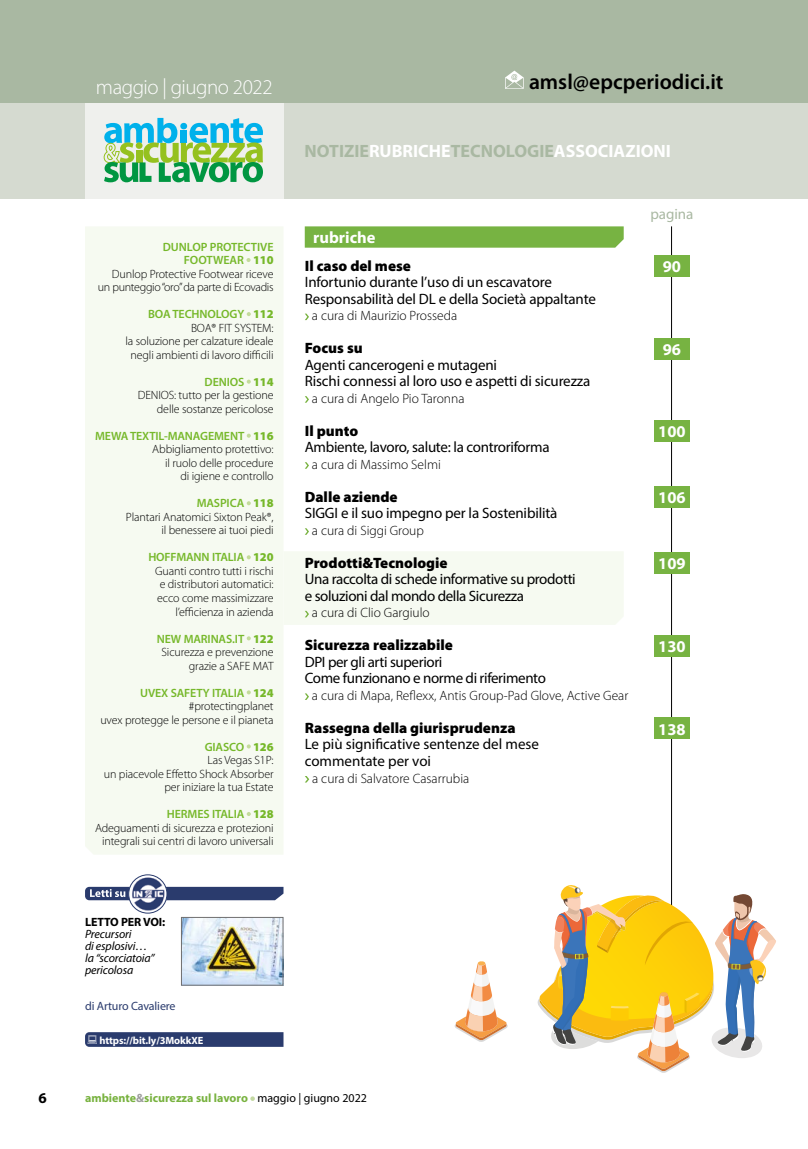
<style>
.page{position:relative;width:808px;height:1149px;background:#fff}
.page>*{position:absolute;margin:0;border:0;box-sizing:border-box;transform-origin:0 0}
.t1{font:600 21.6px "Myriad Pro";color:#000}
.t2{font:300 21px "Myriad Pro";letter-spacing:-.02em;color:#fff}
.t3{font:700 17.85px "Myriad Pro";color:#fff}
.t4{font:700 16.5px "Myriad Pro";color:#fff}
.t5{font:15px/16.5px "Myriad Pro";letter-spacing:-.01em;color:#000}
.t6{font:900 15px "Myriad Pro";color:#000}
.t7{font:15px "Myriad Pro";color:#a9b8a2}
.t8{font:700 15px "Myriad Pro";color:#000}
.t9{font:300 13.5px "Myriad Pro";color:#000}
.t10{font:300 12px/13.5px "Myriad Pro";letter-spacing:-.01em;color:#000;text-align:right}
.t11{font:italic 12px/12px "Myriad Pro";letter-spacing:-.01em;color:#000}
.t12{font:700 12px "Myriad Pro";color:#78b23f}
.t13{font:12px "Myriad Pro";letter-spacing:-.01em;color:#2a3b6d}
.t14{font:700 12px "Myriad Pro";letter-spacing:-.01em;color:#000}
.t15{font:700 10.5px "Myriad Pro";letter-spacing:-.01em;color:#fff}
.s1{font-weight:600;color:#76b82a}
.s2{font-weight:900;color:#76b82a}
.s3{color:#a9b8a2}
.s4{color:#9d9d9c}
.s5{font-weight:400;color:#000}
</style>
<div class="page">
<svg style="left:250px;top:1096px;width:5px;height:4px"></svg>
<div style="left:85px;top:227px;width:198px;height:627px;background:#f6faf1"></div>
<svg style="left:246px;top:258px;width:5px;height:4px"></svg>
<svg style="left:247px;top:312px;width:4px;height:4px"></svg>
<svg style="left:247px;top:379px;width:4px;height:4px"></svg>
<svg style="left:247px;top:433px;width:4px;height:4px"></svg>
<svg style="left:247px;top:501px;width:4px;height:4px"></svg>
<svg style="left:247px;top:555px;width:4px;height:4px"></svg>
<svg style="left:247px;top:636px;width:4px;height:4px"></svg>
<svg style="left:247px;top:690px;width:4px;height:4px"></svg>
<svg style="left:247px;top:744px;width:4px;height:4px"></svg>
<svg style="left:247px;top:811px;width:4px;height:4px"></svg>
<div style="left:0;top:102px;width:808px;height:96px;background:#d5dad0"></div>
<div style="left:85px;top:102px;width:198px;height:96px;background:#eff0ed"></div>
<svg style="left:104px;top:118px;width:159px;height:64px"></svg>
<div style="left:0;top:0;width:808px;height:102px;background:#a9b8a2"></div>
<svg style="left:505px;top:71px;width:19px;height:18px"></svg>
<hr style="left:671px;top:226px;width:1px;height:820px;background:#000">
<div style="left:305px;top:226px;width:319px;height:21px;background:#77b342"></div>
<div style="left:654px;top:255px;width:36px;height:21px;background:#77b342"></div>
<svg style="left:305px;top:313px;width:4px;height:7px"></svg>
<div style="left:654px;top:338px;width:36px;height:21px;background:#77b342"></div>
<svg style="left:305px;top:396px;width:4px;height:6px"></svg>
<div style="left:654px;top:420px;width:36px;height:21px;background:#77b342"></div>
<svg style="left:305px;top:462px;width:4px;height:6px"></svg>
<div style="left:654px;top:486px;width:36px;height:21px;background:#77b342"></div>
<svg style="left:305px;top:528px;width:4px;height:6px"></svg>
<div style="left:654px;top:552px;width:36px;height:21px;background:#77b342"></div>
<div style="left:283px;top:551px;width:341px;height:73px;background:#f6faf1"></div>
<div style="left:654px;top:635px;width:36px;height:21px;background:#77b342"></div>
<svg style="left:305px;top:693px;width:4px;height:6px"></svg>
<div style="left:654px;top:717px;width:36px;height:21px;background:#77b342"></div>
<svg style="left:305px;top:776px;width:4px;height:6px"></svg>
<svg style="left:85px;top:886px;width:198px;height:14px;background:#44537f"></svg>
<img style="left:129px;top:875px;width:38px;height:37px">
<div style="left:128px;top:874px;width:39px;height:39px;border:1px solid #2a3b6d;border-radius:50%"></div>
<img style="left:183px;top:918px;width:98px;height:65px">
<div style="left:181px;top:916px;width:102px;height:69px;border:1px solid #706f6f"></div>
<svg style="left:455px;top:961px;width:53px;height:80px"></svg>
<svg style="left:537px;top:884px;width:239px;height:188px"></svg>
<svg style="left:85px;top:1032px;width:198px;height:14px;background:#2d3d6f"></svg>
<h2 class="t2" style="left:96px;top:74px;width:178px">maggio | giugno 2022</h2>
<p class="t10" style="left:98px;top:240px;width:177px"><span class="s1">DUNLOP PROTECTIVE<br>FOOTWEAR</span> <span class="s2">110<br></span>Dunlop Protective Footwear riceve un punteggio “oro” da parte di Ecovadis</p>
<p class="t10" style="left:126px;top:307px;width:150px"><span class="s1">BOA TECHNOLOGY</span> <span class="s2">112<br></span>BOA® FIT SYSTEM:<br>la soluzione per calzature ideale negli ambienti di lavoro difficili</p>
<p class="t10" style="left:138px;top:375px;width:137px"><span class="s1">DENIOS</span> <span class="s2">114<br></span>DENIOS: tutto per la gestione delle sostanze pericolose</p>
<p class="t10" style="left:95px;top:429px;width:180px"><span class="s1">MEWA TEXTIL-MANAGEMENT</span> <span class="s2">116<br></span>Abbigliamento protettivo:<br>il ruolo delle procedure<br>di igiene e controllo</p>
<p class="t10" style="left:126px;top:496px;width:149px"><span class="s1">MASPICA</span> <span class="s2">118<br></span>Plantari Anatomici Sixton Peak®, il benessere ai tuoi piedi</p>
<p class="t10" style="left:148px;top:550px;width:127px"><span class="s1">HOFFMANN ITALIA</span> <span class="s2">120<br></span>Guanti contro tutti i rischi e distributori automatici: ecco come massimizzare l’efficienza in azienda</p>
<p class="t10" style="left:157px;top:631px;width:118px"><span class="s1">NEW MARINAS.IT</span> <span class="s2">122<br></span>Sicurezza e prevenzione grazie a SAFE MAT</p>
<p class="t10" style="left:100px;top:685px;width:175px"><span class="s1">UVEX SAFETY ITALIA</span> <span class="s2">124 </span>#protectingplanet<br>uvex protegge le persone e il pianeta</p>
<p class="t10" style="left:104px;top:739px;width:171px"><span class="s1">GIASCO</span> <span class="s2">126<br></span>Las Vegas S1P:<br>un piacevole Effetto Shock Absorber per iniziare la tua Estate</p>
<p class="t10" style="left:95px;top:807px;width:180px"><span class="s1">HERMES ITALIA</span> <span class="s2">128<br></span>Adeguamenti di sicurezza e protezioni integrali sui centri di lavoro universali</p>
<p class="t14" style="left:85px;top:913px;width:82px">LETTO PER VOI:</p>
<p class="t11" style="left:85px;top:927px;width:71px">Precursori<br>di esplosivi… la “scorciatoia” pericolosa</p>
<p class="t13" style="left:85px;top:998px;width:92px">di Arturo Cavaliere</p>
<p class="t15" style="left:99px;top:1032px;width:105px">https://bit.ly/3MokkXE</p>
<h1 class="t1" style="left:529px;top:68px;width:196px">amsl@epcperiodici.it</h1>
<h3 class="t3" style="left:305px;top:139px;width:368px"><span class="s3">NOTIZIE</span>RUBRICHE<span class="s3">TECNOLOGIE</span>ASSOCIAZIONI</h3>
<p class="t7" style="left:650px;top:205px;width:45px">pagina</p>
<h3 class="t4" style="left:313px;top:227px;width:64px">rubriche</h3>
<p class="t6" style="left:305px;top:255px;width:108px">Il caso del mese</p>
<h3 class="t4" style="left:663px;top:256px;width:20px">90</h3>
<p class="t5" style="left:305px;top:273px;width:293px">Infortunio durante l’uso di un escavatore<br>Responsabilità del DL e della Società appaltante</p>
<p class="t9" style="left:312px;top:307px;width:147px">a cura di Maurizio Prosseda</p>
<p class="t6" style="left:305px;top:338px;width:59px">Focus su</p>
<h3 class="t4" style="left:663px;top:338px;width:20px">96</h3>
<p class="t5" style="left:305px;top:356px;width:287px">Agenti cancerogeni e mutageni<br>Rischi connessi al loro uso e aspetti di sicurezza</p>
<p class="t9" style="left:312px;top:390px;width:154px">a cura di Angelo Pio Taronna</p>
<p class="t6" style="left:305px;top:420px;width:55px">Il punto</p>
<h3 class="t4" style="left:658px;top:421px;width:29px">100</h3>
<p class="t5" style="left:305px;top:438px;width:246px">Ambiente, lavoro, salute: la controriforma</p>
<p class="t9" style="left:312px;top:456px;width:130px">a cura di Massimo Selmi</p>
<p class="t6" style="left:305px;top:486px;width:94px">Dalle aziende</p>
<h3 class="t4" style="left:658px;top:487px;width:29px">106</h3>
<p class="t5" style="left:305px;top:504px;width:254px">SIGGI e il suo impegno per la Sostenibilità</p>
<p class="t9" style="left:312px;top:522px;width:113px">a cura di Siggi Group</p>
<p class="t6" style="left:305px;top:552px;width:144px">Prodotti&amp;Tecnologie</p>
<h3 class="t4" style="left:658px;top:553px;width:29px">109</h3>
<p class="t5" style="left:305px;top:570px;width:273px">Una raccolta di schede informative su prodotti e soluzioni dal mondo della Sicurezza</p>
<p class="t9" style="left:312px;top:604px;width:119px">a cura di Clio Gargiulo</p>
<p class="t6" style="left:305px;top:635px;width:150px">Sicurezza realizzabile</p>
<h3 class="t4" style="left:658px;top:635px;width:29px">130</h3>
<p class="t5" style="left:305px;top:653px;width:243px">DPI per gli arti superiori<br>Come funzionano e norme di riferimento</p>
<p class="t9" style="left:312px;top:687px;width:318px">a cura di Mapa, Reflexx, Antis Group-Pad Glove, Active Gear</p>
<p class="t6" style="left:305px;top:717px;width:212px">Rassegna della giurisprudenza</p>
<h3 class="t4" style="left:658px;top:718px;width:29px">138</h3>
<p class="t5" style="left:305px;top:735px;width:236px">Le più significative sentenze del mese commentate per voi</p>
<p class="t9" style="left:312px;top:769px;width:159px">a cura di Salvatore Casarrubia</p>
<p class="t8" style="left:38px;top:1087px;width:10px">6</p>
<p class="t12" style="left:85px;top:1089px;width:283px">ambiente<span class="s4">&amp;</span>sicurezza sul lavoro <span class="s5">maggio | giugno 2022</span></p>
</div>
